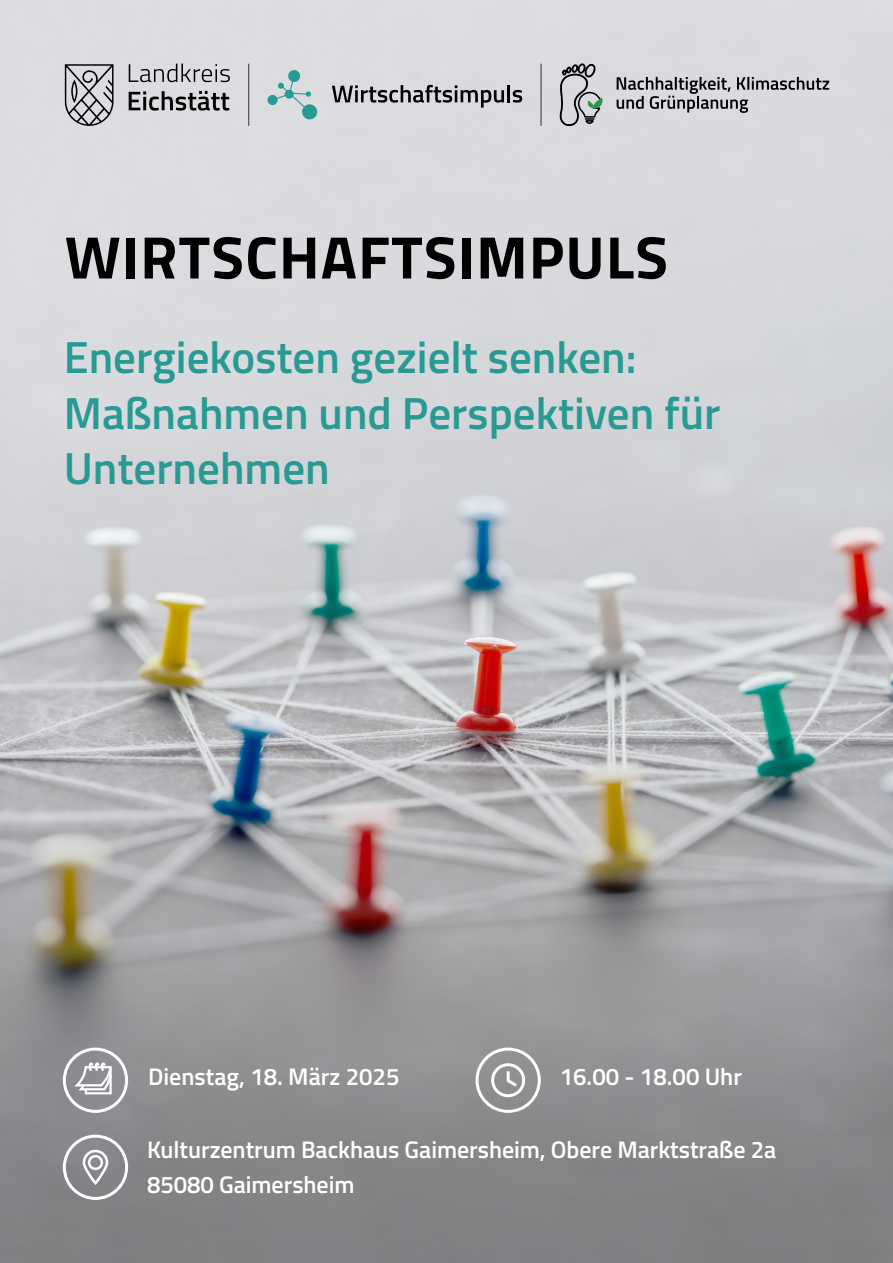
<style>
.page{position:relative;width:893px;height:1263px;background:#fff}
.page>*{position:absolute;margin:0;border:0;box-sizing:border-box;transform-origin:0 0}
.t1{font:700 60px "Titillium Web";letter-spacing:.02em;color:#000}
.t2{font:600 45px/55.5px "Titillium Web";color:#289a93}
.t3{font:600 24px/34.5px "Titillium Web";letter-spacing:-.005em;color:#fff}
</style>
<div class="page">
<img style="left:0;top:0;width:893px;height:1263px">
<div style="left:63px;top:1047px;width:65px;height:66px;border:3px solid #fff;border-radius:50%"></div>
<svg style="left:72px;top:1063px;width:41px;height:32px"></svg>
<div style="left:63px;top:1134px;width:65px;height:66px;border:3px solid #fff;border-radius:50%"></div>
<svg style="left:82px;top:1139px;width:27px;height:50px"></svg>
<div style="left:475px;top:1047px;width:66px;height:66px;border:3px solid #fff;border-radius:50%"></div>
<svg style="left:490px;top:1062px;width:37px;height:37px"></svg>
<svg style="left:65px;top:64px;width:48px;height:62px;background:#a2a3a5"></svg>
<svg style="left:129px;top:91px;width:100px;height:20px;background:#88898b"></svg>
<svg style="left:129px;top:64px;width:101px;height:18px;background:#abacaf"></svg>
<svg style="left:267px;top:70px;width:50px;height:49px;background:#b4cecf"></svg>
<svg style="left:332px;top:85px;width:172px;height:23px;background:#9d9da0"></svg>
<hr style="left:507px;top:85px;width:3px;height:17px;background:#000">
<svg style="left:513px;top:90px;width:9px;height:13px"></svg>
<hr style="left:248px;top:64px;width:1px;height:62px;background:#000">
<hr style="left:540px;top:64px;width:2px;height:62px;background:#000">
<svg style="left:558px;top:43px;width:45px;height:85px;background:#b5b8ba"></svg>
<svg style="left:617px;top:77px;width:212px;height:36px;background:#abacaf"></svg>
<h1 class="t1" style="left:65px;top:212px;width:605px">WIRTSCHAFTSIMPULS</h1>
<h2 class="t2" style="left:64px;top:327px;width:658px">Energiekosten gezielt senken:<br>Maßnahmen und Perspektiven für<br>Unternehmen</h2>
<p class="t3" style="left:148px;top:1058px;width:253px">Dienstag, 18. März 2025</p>
<p class="t3" style="left:560px;top:1058px;width:184px">16.00 - 18.00 Uhr</p>
<p class="t3" style="left:147px;top:1131px;width:631px">Kulturzentrum Backhaus Gaimersheim, Obere Marktstraße 2a<br>85080 Gaimersheim</p>
</div>
